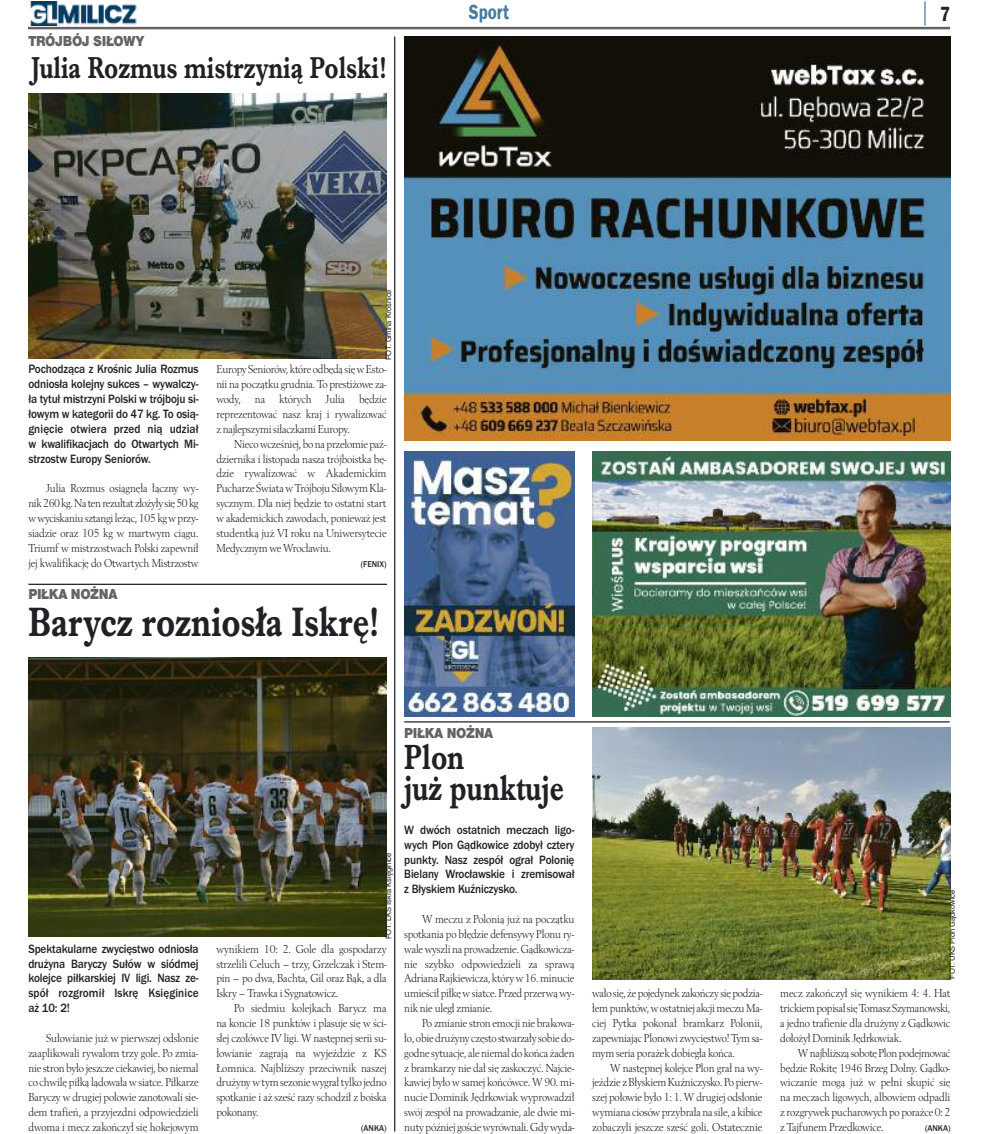
<style>
.page{position:relative;width:993px;height:1134px;background:#fff}
.page>*{position:absolute;margin:0;border:0;box-sizing:border-box;transform-origin:0 0}
.t1{font:700 42.5px "Imprint URWTCE";color:#212125;scale:.8 1}
.t2{font:700 36.25px/31.2px "Imprint URWTCE";color:#212125;scale:.8 1}
.t3{font:700 31.25px "Imprint URWTCE";color:#212125;scale:.8 1}
.t4{font:21.25px "Franklin Got URWTCE Dem";color:#457b9e;scale:.8 1}
.t5{font:21.25px "Franklin Got URWTCE Dem";color:#212125;scale:.8 1}
.t6{font:900 15px "Nimbus San TCE";letter-spacing:-.025em;color:#646466;scale:.9 1}
.t7{font:500 12.5px/14.9px "Franklin Got URWTCE";letter-spacing:-.01em;color:#212125;text-align:justify;scale:.9 1}
.t8{font:12px/14.9px "Berling TCE";letter-spacing:-.015em;color:#212125;text-align:justify;scale:.9 1}
.t9{font:500 8.75px "Franklin Got URWTCE";color:#212125;scale:.95 1}
.t10{font:7.5px "Helvetica";letter-spacing:-.005em;color:#212125}
</style>
<div class="page">
<img style="left:30px;top:1px;width:107px;height:25px">
<hr style="left:28px;top:27px;width:921px;height:2px;background:#646466">
<svg style="left:924px;top:1px;width:1px;height:25px"></svg>
<hr style="left:394px;top:36px;width:1px;height:1095px;background:#212125">
<img style="left:592px;top:727px;width:358px;height:252px">
<hr style="left:28px;top:584px;width:359px;height:1px;background:#212125">
<hr style="left:404px;top:721px;width:545px;height:1px;background:#212125">
<img style="left:404px;top:36px;width:546px;height:404px">
<img style="left:592px;top:451px;width:358px;height:266px">
<img style="left:404px;top:451px;width:170px;height:266px">
<img style="left:28px;top:93px;width:358px;height:266px">
<img style="left:28px;top:657px;width:358px;height:279px">
<p class="t6" style="left:28px;top:33px;width:130px">TRÓJBÓJ SIŁOWY</p>
<h3 class="t3" style="left:32px;top:49px;width:444px">Julia Rozmus mistrzynią Polski!</h3>
<h3 class="t4" style="left:468px;top:0;width:52px">Sport</h3>
<h3 class="t5" style="left:939px;top:1px;width:14px">7</h3>
<p class="t7" style="left:28px;top:362px;width:190px">Pochodząca z Krośnic Julia Rozmus odniosła kolejny sukces – wywalczy&shy;ła tytuł mistrzyni Polski w trójboju si&shy;łowym w kategorii do 47 kg. To osią&shy;gnięcie otwiera przed nią udział w kwalifikacjach do Otwartych Mi&shy;strzostw Europy Seniorów.</p>
<p class="t8" style="left:28px;top:481px;width:190px;text-indent:18px">Julia Rozmus osiągnęła łączny wy&shy;nik260kg.Na tenrezultat złożyły się50kg wwyciskaniusztangileżąc,105kgwprzy&shy;siadzie oraz 105 kg w martwym ciągu.<br>Triumf w mistrzostwach Polski zapewnił jej kwalifikację do Otwartych Mistrzostw</p>
<p class="t10" style="left:385px;top:360px;width:73px;rotate:-90deg">FOT. Gmina Krośnice</p>
<p class="t8" style="left:216px;top:362px;width:190px">Europy Seniorów, które odbędą sięwEsto&shy;nii na początku grudnia. To prestiżowe za&shy;wody, na których Julia będzie reprezentować nasz kraj i rywalizować z najlepszymi siłaczkami Europy.</p>
<p class="t8" style="left:216px;top:436px;width:190px;text-indent:18px">Niecowcześniej, bona przełomie paź&shy;dziernika i listopada nasza trójboistka bę&shy;dzie rywalizować w Akademickim Pucharze Świata w Trójboju Siłowym Kla&shy;sycznym. Dla niej będzie to ostatni start w akademickich zawodach, ponieważ jest studentką już VI roku na Uniwersytecie Medycznym we Wrocławiu.</p>
<p class="t9" style="left:360px;top:558px;width:29px">(FENIX)</p>
<p class="t6" style="left:28px;top:585px;width:100px">PIŁKA NOŻNA</p>
<h1 class="t1" style="left:28px;top:596px;width:439px">Barycz rozniosła Iskrę!</h1>
<p class="t7" style="left:28px;top:941px;width:190px">Spektakularne zwycięstwo odniosła drużyna Baryczy Sułów w siódmej kolejce piłkarskiej IV ligi. Nasz ze&shy;spół rozgromił Iskrę Księginice aż 10: 2!</p>
<p class="t8" style="left:28px;top:1030px;width:191px;text-indent:18px">Sułowianie już w pierwszej odsłonie zaaplikowali rywalom trzy gole. Po zmia&shy;nie stron było jeszcze ciekawiej, bo niemal co chwilę piłką lądowała w siatce. Piłkarze Baryczy w drugiej połowie zanotowali sie&shy;dem trafień, a przyjezdni odpowiedzieli dwoma i mecz zakończył się hokejowym</p>
<p class="t10" style="left:385px;top:939px;width:88px;rotate:-90deg">FOT. LKS Iskra Księginice</p>
<p class="t8" style="left:216px;top:941px;width:191px">wynikiem 10: 2. Gole dla gospodarzy strzelili Celuch – trzy, Grzelczak i Stem&shy;pin – po dwa, Bachta, Gil oraz Bąk, a dla Iskry – Trawka i Sygnatowicz.</p>
<p class="t8" style="left:216px;top:1000px;width:190px;text-indent:18px">Po siedmiu kolejkach Barycz ma na koncie 18 punktów i plasuje się w ści&shy;słej czołówce IV ligi. W następnej serii su&shy;łowianie zagrają na wyjeździe z KS Łomnica. Najbliższy przeciwnik naszej drużynywtymsezoniewygrałtylko jedno spotkanie i aż sześć razy schodził z boiska pokonany.</p>
<p class="t9" style="left:361px;top:1123px;width:28px">(ANKA)</p>
<p class="t6" style="left:404px;top:723px;width:100px">PIŁKA NOŻNA</p>
<h2 class="t2" style="left:404px;top:741px;width:200px">Plon<br>już punktuje</h2>
<p class="t7" style="left:404px;top:822px;width:190px">W dwóch ostatnich meczach ligo&shy;wych Plon Gądkowice zdobył cztery punkty. Nasz zespół ograł Polonię Bielany Wrocławskie i zremisował z Błyskiem Kuźniczysko.</p>
<p class="t8" style="left:404px;top:911px;width:190px;text-indent:18px">W meczu z Polonią już na początku spotkania po błędzie defensywy Plonu ry&shy;wale wyszli na prowadzenie. Gądkowicza&shy;nie szybko odpowiedzieli za sprawą AdrianaRajkiewicza, któryw16.minucie umieścił piłkęwsiatce. Przed przerwąwy&shy;nik nie uległ zmianie.</p>
<p class="t8" style="left:404px;top:1015px;width:190px;text-indent:18px">Po zmianie stron emocji nie brakowa&shy;ło, obie drużyny często stwarzały sobie do&shy;godne sytuacje, ale niemal do końca żaden z bramkarzy nie dał się zaskoczyć. Najcie&shy;kawiej było w samej końcówce. W 90. mi&shy;nucie Dominik Jędrkowiak wyprowadził swój zespół na prowadzanie, ale dwie mi&shy;nuty później gościewyrównali.Gdywyda-</p>
<p class="t8" style="left:592px;top:986px;width:190px">wało się, żepojedynek zakończy siępodzia&shy;łempunktów,wostatniej akcjimeczuMa&shy;ciej Pytka pokonał bramkarz Polonii, zapewniając Plonowi zwycięstwo! Tym sa&shy;mym seria porażek dobiegła końca.</p>
<p class="t8" style="left:592px;top:1060px;width:190px;text-indent:18px">W następnej kolejce Plon grał na wy&shy;jeździe zBłyskiemKuźniczysko. Po pierw&shy;szej połowie było 1: 1. W drugiej odsłonie wymiana ciosówprzybrała na sile, a kibice zobaczyli jeszcze sześć goli. Ostatecznie</p>
<p class="t10" style="left:948px;top:979px;width:91px;rotate:-90deg">FOT. UKS Plon Gądkowice</p>
<p class="t8" style="left:780px;top:986px;width:190px">mecz zakończył się wynikiem 4: 4. Hat trickiempopisałsięTomasz Szymanowski, a jedno trafienie dla drużyny z Gądkowic dołożył Dominik Jędrkowiak.</p>
<p class="t8" style="left:780px;top:1045px;width:190px;text-indent:18px">Wnajbliższą sobotęPlonpodejmować będzie Rokitę 1946 Brzeg Dolny. Gądko&shy;wiczanie mogą już w pełni skupić się na meczach ligowych, albowiem odpadli z rozgrywek pucharowych po porażce 0: 2 z Tajfunem Przedkowice.</p>
<p class="t9" style="left:924px;top:1123px;width:28px">(ANKA)</p>
</div>
